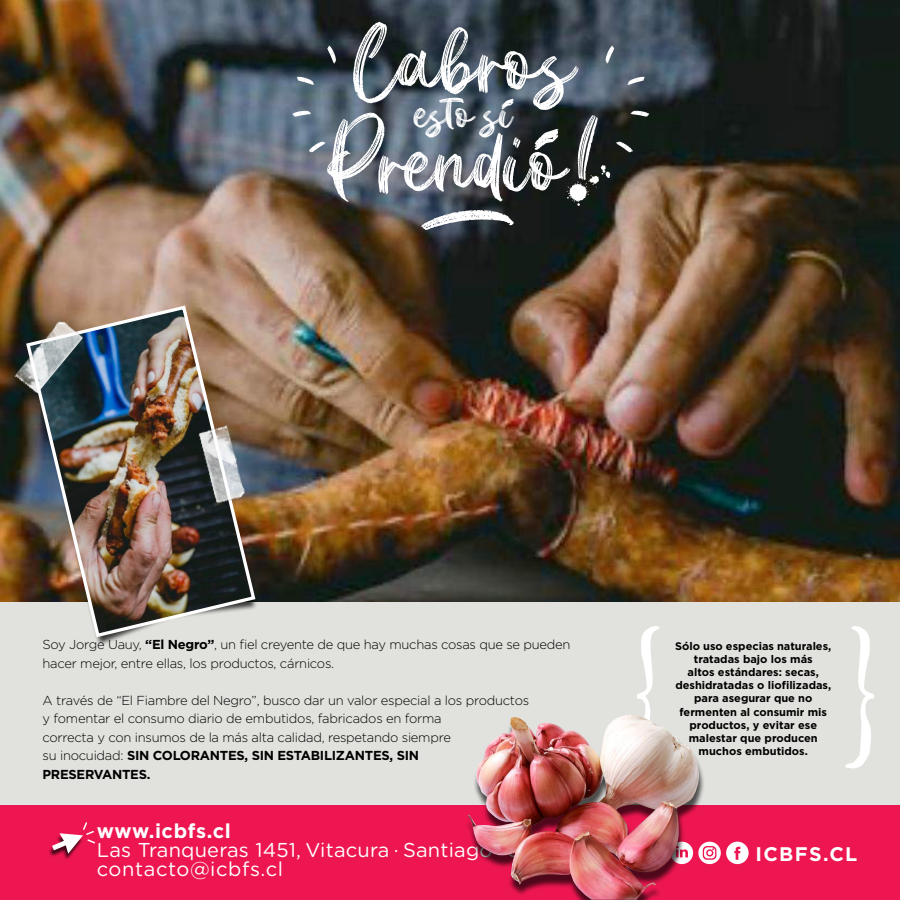
<style>
.page{position:relative;width:900px;height:900px;background:#e1e1dd}
.page>*{position:absolute;margin:0;border:0;box-sizing:border-box;transform-origin:0 0}
.t1{font:88.9px/100.9px "Crocky";color:#fff}
.t2{font:44.45px "Crocky";color:#fff}
.t3{font:20.05px/19.1px "Gotham Rounded";letter-spacing:.01em;color:#fff}
.t4{font:700 20.05px "Gotham";letter-spacing:.03em;color:#fff}
.t5{font:700 19.7px "Gotham";letter-spacing:.07em;color:#fff}
.t6{font:300 13px/18.5px "Gotham";letter-spacing:-.02em;color:#000}
.t7{font:700 11px/13.2px "Gotham";color:#000;text-align:center}
.s1{font-weight:700}
</style>
<div class="page">
<img style="left:0;top:0;width:899px;height:602px">
<svg style="left:637px;top:626px;width:23px;height:89px"></svg>
<svg style="left:845px;top:626px;width:29px;height:143px"></svg>
<div style="left:0;top:806px;width:900px;height:94px;background:#ed1650"></div>
<svg style="left:705px;top:842px;width:44px;height:22px"></svg>
<div style="left:55px;top:430px;width:203px;height:216px;background:#000;opacity:.75"></div>
<img style="left:24px;top:304px;width:233px;height:335px">
<img style="left:197px;top:419px;width:53px;height:86px">
<img style="left:8px;top:314px;width:77px;height:84px">
<svg style="left:421px;top:210px;width:93px;height:20px;background:#83888f"></svg>
<svg style="left:297px;top:77px;width:17px;height:8px"></svg>
<svg style="left:292px;top:111px;width:19px;height:6px"></svg>
<svg style="left:309px;top:141px;width:16px;height:11px"></svg>
<svg style="left:327px;top:46px;width:9px;height:18px"></svg>
<svg style="left:566px;top:165px;width:45px;height:41px;background:#404442"></svg>
<svg style="left:627px;top:77px;width:18px;height:8px"></svg>
<svg style="left:630px;top:111px;width:19px;height:6px"></svg>
<svg style="left:616px;top:141px;width:17px;height:11px"></svg>
<svg style="left:605px;top:46px;width:9px;height:18px"></svg>
<div style="left:48px;top:835px;width:36px;height:26px;background:#000;opacity:.75"></div>
<svg style="left:52px;top:822px;width:43px;height:32px"></svg>
<div style="left:465px;top:718px;width:240px;height:182px;background:#000;opacity:.67"></div>
<img style="left:468px;top:715px;width:232px;height:185px">
<h1 class="t1" style="left:325px;top:4px;width:267px">Cabros<br>Prendió!</h1>
<h2 class="t2" style="left:413px;top:84px;width:100px">esto sí</h2>
<p class="t6" style="left:43px;top:635px;width:530px">Soy Jorge Uauy, <span class="s1">“El Negro”</span>, un fiel creyente de que hay muchas cosas que se pueden hacer mejor, entre ellas, los productos, cárnicos.</p>
<p class="t6" style="left:43px;top:691px;width:488px">A través de “El Fiambre del Negro”, busco dar un valor especial a los productos y fomentar el consumo diario de embutidos, fabricados en forma<br>correcta y con insumos de la más alta calidad, respetando siempre<br>su inocuidad: <span class="s1">SIN COLORANTES, SIN ESTABILIZANTES, SIN PRESERVANTES.</span></p>
<h3 class="t4" style="left:97px;top:819px;width:135px">www.icbfs.cl</h3>
<h3 class="t3" style="left:97px;top:840px;width:461px">Las Tranqueras 1451, Vitacura · Santiago · Chile contacto@icbfs.cl</h3>
<p class="t7" style="left:675px;top:639px;width:158px">Sólo uso especias naturales, tratadas bajo los más<br>altos estándares: secas, deshidratadas o liofilizadas, para asegurar que no fermenten al consumir mis productos, y evitar ese malestar que producen muchos embutidos.</p>
<h3 class="t5" style="left:755px;top:842px;width:104px">ICBFS.CL</h3>
</div>
